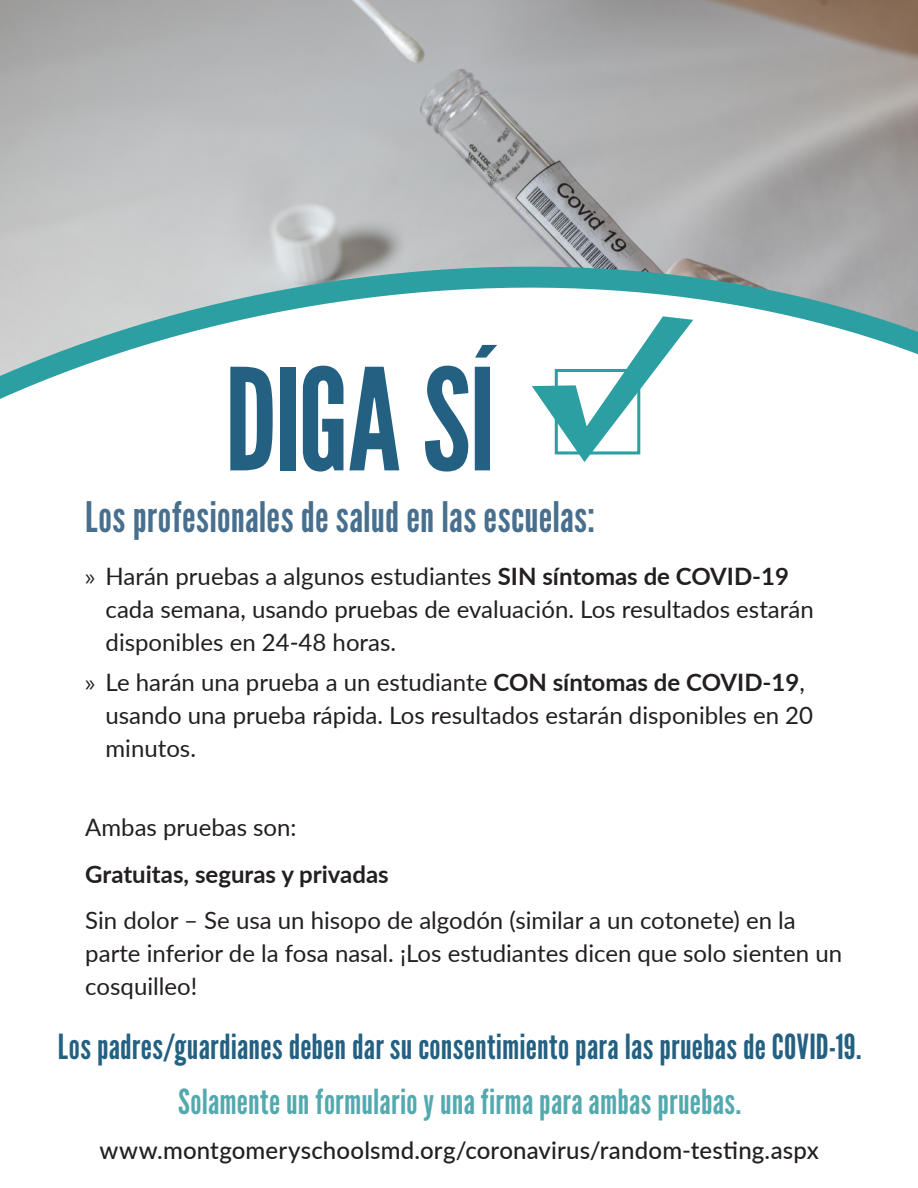
<style>
.page{position:relative;width:918px;height:1188px;background:#fff}
.page>*{position:absolute;margin:0;border:0;box-sizing:border-box;transform-origin:0 0}
.Page_Title{font:141px "League Gothic";letter-spacing:-.015em;color:#236081}
.t1{font:42px "League Gothic";letter-spacing:.005em;color:#486f8e}
.t2{font:34.5px "League Gothic";letter-spacing:.005em;color:#236081}
.t3{font:34.5px "League Gothic";letter-spacing:.005em;color:#54a9ae}
.Bullet{font:24px/33px "Lato";color:#231f20}
.t4{font:500 24px "Lato";letter-spacing:.01em;color:#231f20}
.Bullet-2{font:700 24px "Lato";color:#231f20}
.s1{font-family:"Myriad Pro"}
.s2{font-weight:700}
</style>
<div class="page">
<img style="left:0;top:0;width:918px;height:214px">
<svg style="left:0;top:214px;width:918px;height:185px"></svg>
<svg style="left:532px;top:316px;width:161px;height:146px"></svg>
<p class="Page_Title" style="left:225px;top:336px;width:274px">DIGA SÍ</p>
<h2 class="t1" style="left:85px;top:492px;width:511px">Los profesionales de salud en las escuelas:</h2>
<p class="Bullet" style="left:106px;top:559px;width:710px;text-indent:-20px"><span class="s1">»</span> Harán pruebas a algunos estudiantes <span class="s2">SIN síntomas de COVID-19 </span>cada semana, usando pruebas de evaluación. Los resultados estarán disponibles en 24-48 horas.</p>
<p class="Bullet" style="left:106px;top:665px;width:709px;text-indent:-20px"><span class="s1">»</span> Le harán una prueba a un estudiante <span class="s2">CON síntomas de COVID-19</span>, usando una prueba rápida. Los resultados estarán disponibles en 20 minutos.</p>
<p class="Bullet" style="left:85px;top:810px;width:213px">Ambas pruebas son:</p>
<p class="Bullet-2" style="left:85px;top:856px;width:305px">Gratuitas, seguras y privadas</p>
<p class="Bullet" style="left:85px;top:903px;width:758px">Sin dolor – Se usa un hisopo de algodón (similar a un cotonete) en la parte inferior de la fosa nasal. ¡Los estudiantes dicen que solo sienten un cosquilleo!</p>
<h2 class="t2" style="left:58px;top:1026px;width:805px">Los padres/guardianes deben dar su consentimiento para las pruebas de COVID-19.</h2>
<h2 class="t3" style="left:178px;top:1081px;width:564px">Solamente un formulario y una firma para ambas pruebas.</h2>
<h2 class="t4" style="left:99px;top:1133px;width:721px">www.montgomeryschoolsmd.org/coronavirus/random-testing.aspx</h2>
</div>
